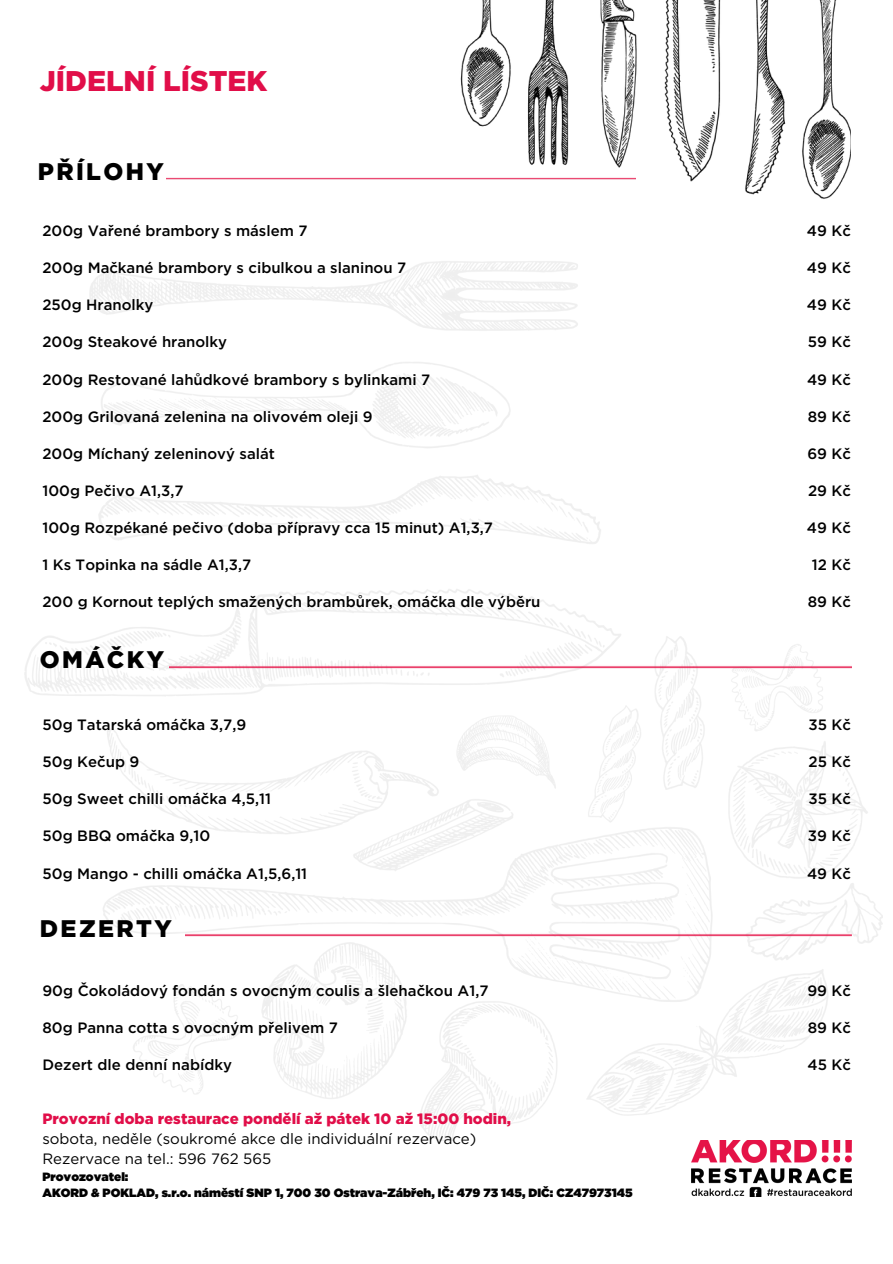
<style>
.page{position:relative;width:893px;height:1264px;background:#fff}
.page>*{position:absolute;margin:0;border:0;box-sizing:border-box;transform-origin:0 0}
.t1{font:900 28.5px "Gotham";color:#e10e49}
.t2{font:900 24px "Gotham";letter-spacing:.1em;color:#000}
.t3{font:500 15px "Gotham";color:#000}
.t4{font:15px "Gotham";color:#000}
.t5{font:900 15px "Gotham";color:#e10e49}
.t6{font:900 12px "Gotham";color:#000}
</style>
<div class="page">
<img style="left:24px;top:261px;width:858px;height:879px">
<img style="left:185px;top:928px;width:666px;height:13px">
<img style="left:460px;top:0;width:390px;height:199px">
<img style="left:170px;top:660px;width:681px;height:13px">
<img style="left:691px;top:1140px;width:160px;height:56px">
<img style="left:167px;top:173px;width:468px;height:9px">
<p class="t1" style="left:40px;top:69px;width:229px">JÍDELNÍ LÍSTEK</p>
<p class="t2" style="left:38px;top:160px;width:127px">PŘÍLOHY</p>
<p class="t3" style="left:42px;top:224px;width:266px">200g Vařené brambory s máslem 7</p>
<p class="t3" style="left:42px;top:261px;width:365px">200g Mačkané brambory s cibulkou a slaninou 7</p>
<p class="t3" style="left:42px;top:298px;width:112px">250g Hranolky</p>
<p class="t3" style="left:42px;top:335px;width:186px">200g Steakové hranolky</p>
<p class="t3" style="left:42px;top:372px;width:389px">200g Restované lahůdkové brambory s bylinkami 7</p>
<p class="t3" style="left:42px;top:409px;width:331px">200g Grilovaná zelenina na olivovém oleji 9</p>
<p class="t3" style="left:42px;top:447px;width:234px">200g Míchaný zeleninový salát</p>
<p class="t3" style="left:42px;top:484px;width:142px">100g Pečivo A1,3,7</p>
<p class="t3" style="left:42px;top:521px;width:452px">100g Rozpékané pečivo (doba přípravy cca 15 minut) A1,3,7</p>
<p class="t3" style="left:42px;top:558px;width:210px">1 Ks Topinka na sádle A1,3,7</p>
<p class="t3" style="left:42px;top:595px;width:499px">200 g Kornout teplých smažených brambůrek, omáčka dle výběru</p>
<p class="t2" style="left:40px;top:649px;width:126px">OMÁČKY</p>
<p class="t3" style="left:42px;top:718px;width:205px">50g Tatarská omáčka 3,7,9</p>
<p class="t3" style="left:42px;top:755px;width:98px">50g Kečup 9</p>
<p class="t3" style="left:42px;top:792px;width:230px">50g Sweet chilli omáčka 4,5,11</p>
<p class="t3" style="left:42px;top:829px;width:169px">50g BBQ omáčka 9,10</p>
<p class="t3" style="left:42px;top:866px;width:266px">50g Mango - chilli omáčka A1,5,6,11</p>
<p class="t2" style="left:40px;top:917px;width:133px">DEZERTY</p>
<p class="t3" style="left:42px;top:983px;width:447px">90g Čokoládový fondán s ovocným coulis a šlehačkou A1,7</p>
<p class="t3" style="left:42px;top:1021px;width:297px">80g Panna cotta s ovocným přelivem 7</p>
<p class="t3" style="left:42px;top:1058px;width:191px">Dezert dle denní nabídky</p>
<p class="t5" style="left:42px;top:1111px;width:470px">Provozní doba restaurace pondělí až pátek 10 až 15:00 hodin,</p>
<p class="t4" style="left:42px;top:1131px;width:435px">sobota, neděle (soukromé akce dle individuální rezervace)</p>
<p class="t4" style="left:42px;top:1151px;width:230px">Rezervace na tel.: 596 762 565</p>
<p class="t6" style="left:42px;top:1171px;width:87px">Provozovatel:</p>
<p class="t6" style="left:42px;top:1187px;width:591px">AKORD &amp; POKLAD, s.r.o. náměstí SNP 1, 700 30 Ostrava-Zábřeh, IČ: 479 73 145, DIČ: CZ47973145</p>
<p class="t3" style="left:806px;top:224px;width:45px">49 Kč</p>
<p class="t3" style="left:806px;top:261px;width:45px">49 Kč</p>
<p class="t3" style="left:806px;top:298px;width:45px">49 Kč</p>
<p class="t3" style="left:807px;top:335px;width:45px">59 Kč</p>
<p class="t3" style="left:806px;top:372px;width:45px">49 Kč</p>
<p class="t3" style="left:807px;top:409px;width:45px">89 Kč</p>
<p class="t3" style="left:807px;top:447px;width:45px">69 Kč</p>
<p class="t3" style="left:808px;top:484px;width:44px">29 Kč</p>
<p class="t3" style="left:806px;top:521px;width:45px">49 Kč</p>
<p class="t3" style="left:811px;top:558px;width:41px">12 Kč</p>
<p class="t3" style="left:807px;top:595px;width:45px">89 Kč</p>
<p class="t3" style="left:808px;top:718px;width:44px">35 Kč</p>
<p class="t3" style="left:808px;top:755px;width:44px">25 Kč</p>
<p class="t3" style="left:808px;top:792px;width:44px">35 Kč</p>
<p class="t3" style="left:807px;top:829px;width:45px">39 Kč</p>
<p class="t3" style="left:806px;top:866px;width:45px">49 Kč</p>
<p class="t3" style="left:807px;top:983px;width:45px">99 Kč</p>
<p class="t3" style="left:807px;top:1021px;width:45px">89 Kč</p>
<p class="t3" style="left:807px;top:1058px;width:45px">45 Kč</p>
</div>
